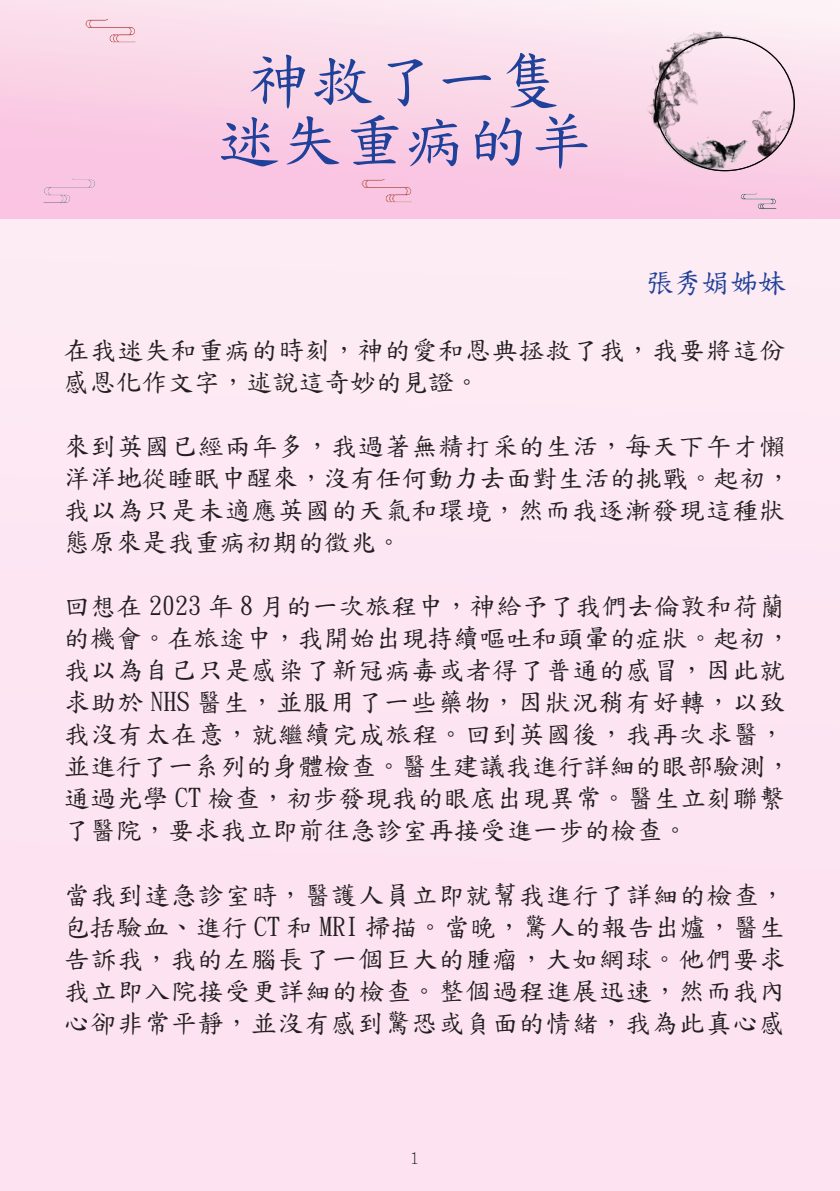
<style>
.page{position:relative;width:840px;height:1191px;background:#fff}
.page>*{position:absolute;margin:0;border:0;box-sizing:border-box;transform-origin:0 0}
.t1{font:60px/60px "DF Kai Shu SB Estd BF";color:#20419a;text-align:center;scale:1.04 1}
.t2{font:28px "DF Kai Shu SB Estd BF";color:#20419a}
.t3{font:26px/32px "DF Kai Shu SB Estd BF";letter-spacing:.03em;color:#231f20}
.t4{font:26px/32px "DF Kai Shu SB Estd BF";letter-spacing:.01em;color:#231f20}
.t5{font:300 16px "Adobe Ming Std";color:#231f20}
</style>
<div class="page">
<div style="left:0;top:0;width:839px;height:1191px;background:#fde5f2"></div>
<div style="left:0;top:0;width:839px;height:218px;background:linear-gradient(to bottom,#fbe7ee,#fabfe0)"></div>
<div style="left:5px;top:156px;width:111px;height:63px;background:#fac5e2"></div>
<img style="left:597px;top:0;width:242px;height:219px">
<img style="left:615px;top:94px;width:161px;height:118px">
<img style="left:612px;top:38px;width:121px;height:123px">
<img style="left:64px;top:0;width:108px;height:58px">
<div style="left:340px;top:157px;width:108px;height:60px;background:#fac5e3"></div>
<h1 class="t1" style="left:217px;top:50px;width:362px">神救了一隻迷失重病的羊</h1>
<p class="t2" style="left:645px;top:269px;width:141px">張秀娟姊妹</p>
<p class="t3" style="left:64px;top:334px;width:722px">在我迷失和重病的時刻，神的愛和恩典拯救了我，我要將這份感恩化作文字，述說這奇妙的見證。</p>
<p class="t3" style="left:64px;top:430px;width:729px">來到英國已經兩年多，我過著無精打采的生活，每天下午才懶洋洋地從睡眠中醒來，沒有任何動力去面對生活的挑戰。起初，我以為只是未適應英國的天氣和環境，然而我逐漸發現這種狀態原來是我重病初期的徵兆。</p>
<p class="t4" style="left:64px;top:590px;width:729px">回想在 2023 年 8 月的一次旅程中，神給予了我們去倫敦和荷蘭的機會。在旅途中，我開始出現持續嘔吐和頭暈的症狀。起初，我以為自己只是感染了新冠病毒或者得了普通的感冒，因此就求助於 NHS 醫生，並服用了一些藥物，因狀況稍有好轉，以致我沒有太在意，就繼續完成旅程。回到英國後，我再次求醫，並進行了一系列的身體檢查。醫生建議我進行詳細的眼部驗測，通過光學 CT 檢查，初步發現我的眼底出現異常。醫生立刻聯繫了醫院，要求我立即前往急診室再接受進一步的檢查。</p>
<p class="t3" style="left:64px;top:878px;width:722px;text-align:justify">當我到達急診室時，醫護人員立即就幫我進行了詳細的檢查，包括驗血、進行 CT 和 MRI 掃描。當晚，驚人的報告出爐，醫生告訴我，我的左腦長了一個巨大的腫瘤，大如網球。他們要求我立即入院接受更詳細的檢查。整個過程進展迅速，然而我內心卻非常平靜，並沒有感到驚恐或負面的情緒，我為此真心感</p>
<p class="t5" style="left:410px;top:1149px;width:10px">1</p>
</div>
